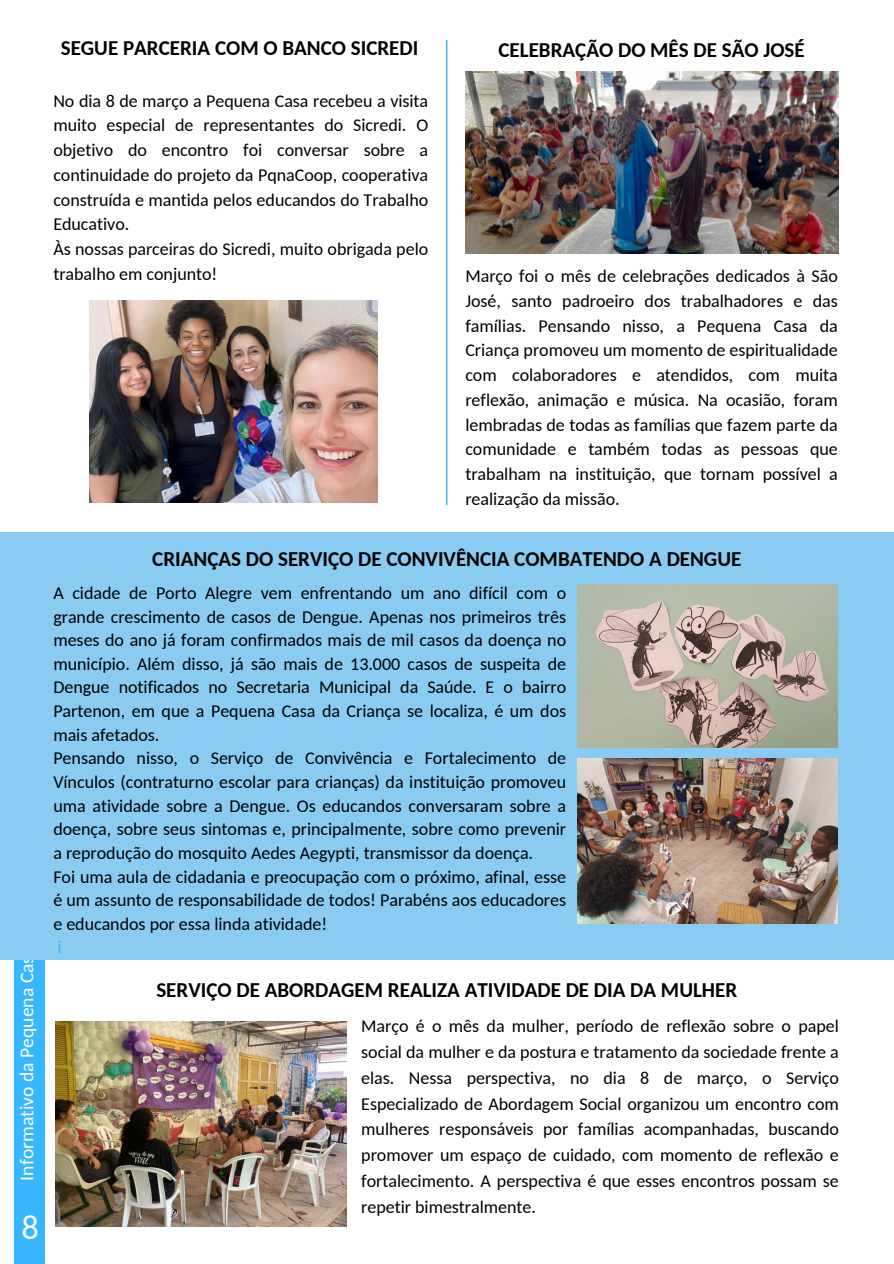
<style>
.page{position:relative;width:894px;height:1264px;background:#fff}
.page>*{position:absolute;margin:0;border:0;box-sizing:border-box;transform-origin:0 0}
.t1{font:34.5px "Carlito";color:#fff}
.t2{font:700 21px "Carlito";color:#000}
.t3{font:18px/24.8px "Carlito";color:#000;text-align:justify}
.t4{font:18px "Carlito";color:#38b6ff}
</style>
<div class="page">
<div style="left:14px;top:960px;width:30px;height:303px;background:#38b6ff"></div>
<div style="left:0;top:532px;width:893px;height:428px;background:#8accf1"></div>
<img style="left:465px;top:72px;width:372px;height:181px">
<hr style="left:446px;top:40px;width:1px;height:465px;background:#00a6ef">
<img style="left:89px;top:301px;width:288px;height:201px">
<img style="left:56px;top:1021px;width:290px;height:205px">
<img style="left:577px;top:584px;width:260px;height:163px">
<img style="left:577px;top:759px;width:260px;height:164px">
<p class="t2" style="left:61px;top:39px;width:359px">SEGUE PARCERIA COM O BANCO SICREDI</p>
<p class="t2" style="left:498px;top:41px;width:308px">CELEBRAÇÃO DO MÊS DE SÃO JOSÉ</p>
<p class="t3" style="left:53px;top:90px;width:376px">No dia 8 de março a Pequena Casa recebeu a visita muito especial de representantes do Sicredi. O objetivo do encontro foi conversar sobre a continuidade do projeto da PqnaCoop, cooperativa construída e mantida pelos educandos do Trabalho Educativo.</p>
<p class="t3" style="left:53px;top:238px;width:376px">Às nossas parceiras do Sicredi, muito obrigada pelo trabalho em conjunto!</p>
<p class="t3" style="left:465px;top:265px;width:374px">Março foi o mês de celebrações dedicados à São José, santo padroeiro dos trabalhadores e das famílias. Pensando nisso, a Pequena Casa da Criança promoveu um momento de espiritualidade com colaboradores e atendidos, com muita reflexão, animação e música. Na ocasião, foram lembradas de todas as famílias que fazem parte da comunidade e também todas as pessoas que trabalham na instituição, que tornam possível a realização da missão.</p>
<h1 class="t1" style="left:21px;top:1212px;width:19px">8</h1>
<h2 class="t2" style="left:152px;top:550px;width:590px">CRIANÇAS DO SERVIÇO DE CONVIVÊNCIA COMBATENDO A DENGUE</h2>
<p class="t3" style="left:53px;top:582px;width:514px;line-height:23.7px">A cidade de Porto Alegre vem enfrentando um ano difícil com o grande crescimento de casos de Dengue. Apenas nos primeiros três meses do ano já foram confirmados mais de mil casos da doença no município. Além disso, já são mais de 13.000 casos de suspeita de Dengue notificados no Secretaria Municipal da Saúde. E o bairro Partenon, em que a Pequena Casa da Criança se localiza, é um dos mais afetados.</p>
<p class="t3" style="left:53px;top:748px;width:514px;line-height:23.7px">Pensando nisso, o Serviço de Convivência e Fortalecimento de Vínculos (contraturno escolar para crianças) da instituição promoveu uma atividade sobre a Dengue. Os educandos conversaram sobre a doença, sobre seus sintomas e, principalmente, sobre como prevenir a reprodução do mosquito Aedes Aegypti, transmissor da doença.</p>
<p class="t3" style="left:53px;top:866px;width:514px;line-height:23.7px">Foi uma aula de cidadania e preocupação com o próximo, afinal, esse é um assunto de responsabilidade de todos! Parabéns aos educadores e educandos por essa linda atividade!</p>
<h1 class="t4" style="left:57px;top:939px;width:6px">i</h1>
<h1 class="t2" style="left:156px;top:980px;width:582px">SERVIÇO DE ABORDAGEM REALIZA ATIVIDADE DE DIA DA MULHER</h1>
<p class="t3" style="left:361px;top:1014px;width:479px;line-height:25.8px">Março é o mês da mulher, período de reflexão sobre o papel social da mulher e da postura e tratamento da sociedade frente a elas. Nessa perspectiva, no dia 8 de março, o Serviço Especializado de Abordagem Social organizou um encontro com mulheres responsáveis por famílias acompanhadas, buscando promover um espaço de cuidado, com momento de reflexão e fortalecimento. A perspectiva é que esses encontros possam se repetir bimestralmente.</p>
</div>
